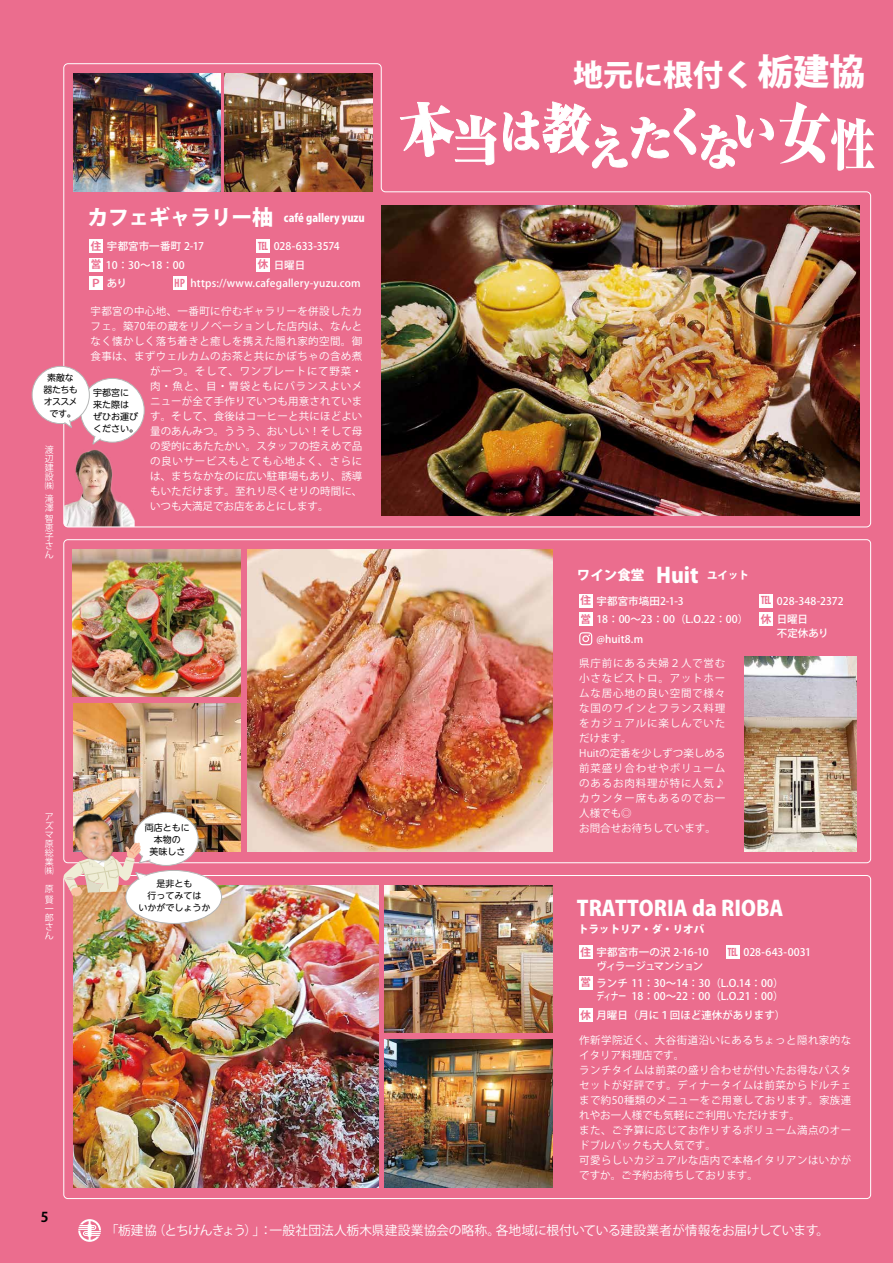
<style>
.page{position:relative;width:893px;height:1263px;background:#eb6d8e}
.page>*{position:absolute;margin:0;border:0;box-sizing:border-box;transform-origin:0 0}
.t1{font:800 30px "Koz Go Pr 6 N";color:#fff}
.t2{font:800 21px "Koz Go Pr 6 N";color:#fff}
.t3{font:800 13.5px "Koz Go Pr 6 N";color:#fff}
.t4{font:700 13.5px "Koz Go Pr 6 N";color:#000}
.t5{font:12.75px "Koz Go Pr 6 N";letter-spacing:-.01em;color:#fff}
.t6{font:800 11.25px "Koz Go Pr 6 N";color:#fff;scale:.91 1}
.t7{font:10.5px/15px "Koz Go Pr 6 N";letter-spacing:.035em;color:#fff}
.t8{font:500 10.5px/13.5px "Koz Go Pr 6 N";color:#fff}
.t9{font:10.5px/15px "Koz Go Pr 6 N";letter-spacing:.075em;color:#fff}
.t10{font:10.5px "Koz Go Pr 6 N";letter-spacing:.01em;color:#fff}
.t11{font:10.5px "Koz Go Pr 6 N";letter-spacing:.07em;color:#fff}
.t12{font:500 10.5px/13.5px "Koz Go Pr 6 N";letter-spacing:-.035em;color:#fff}
.t13{font:10.5px "Koz Go Pr 6 N";color:#fff}
.t14{font:800 10.5px "Koz Go Pr 6 N";color:#fff}
.t15{font:700 10.5px "Koz Go Pr 6 N";color:#eb6d8e}
.t16{font:9px/12px "UD Shin M Go Pr 6 N";color:#000;text-align:center}
.t17{font:9px/9px "Koz Go Pr 6 N";color:#fff;text-align:justify}
.t18{font:9px/12px "UD Shin M Go Pr 6 N";letter-spacing:-.065em;color:#000;text-align:center}
.s1{font-size:36px}
.s2{font-size:21px}
.s3{font-weight:700;color:#eb6d8e}
.s4{font-size:10.5px}
</style>
<div class="page">
<svg style="left:78px;top:1219px;width:23px;height:23px"></svg>
<img style="left:744px;top:657px;width:112px;height:194px">
<img style="left:384px;top:1039px;width:168px;height:148px">
<img style="left:384px;top:885px;width:168px;height:148px">
<img style="left:73px;top:885px;width:305px;height:302px">
<img style="left:73px;top:703px;width:168px;height:148px">
<img style="left:73px;top:550px;width:168px;height:147px">
<img style="left:247px;top:549px;width:305px;height:302px">
<img style="left:63px;top:63px;width:808px;height:465px">
<div style="left:80px;top:378px;width:64px;height:64px;background:#fff;border-radius:50%"></div>
<div style="left:80px;top:378px;width:65px;height:65px;border:1px solid #b5b6b6;border-radius:50%"></div>
<svg style="left:92px;top:435px;width:10px;height:11px"></svg>
<div style="left:32px;top:366px;width:57px;height:58px;background:#fff;border-radius:50%"></div>
<div style="left:32px;top:366px;width:58px;height:58px;border:1px solid #b5b6b6;border-radius:50%"></div>
<svg style="left:63px;top:420px;width:10px;height:9px"></svg>
<div style="left:134px;top:812px;width:64px;height:53px;background:#fff;border-radius:50%"></div>
<div style="left:134px;top:812px;width:65px;height:54px;border:1px solid #b5b6b6;border-radius:50%"></div>
<div style="left:126px;top:870px;width:96px;height:53px;background:#fff;border-radius:50%"></div>
<div style="left:125px;top:870px;width:97px;height:54px;border:1px solid #b5b6b6;border-radius:50%"></div>
<svg style="left:63px;top:841px;width:88px;height:55px"></svg>
<img style="left:71px;top:808px;width:47px;height:58px">
<div style="left:726px;top:945px;width:14px;height:14px;background:#fff"></div>
<div style="left:579px;top:945px;width:13px;height:14px;background:#fff"></div>
<div style="left:579px;top:976px;width:13px;height:13px;background:#fff"></div>
<div style="left:579px;top:1008px;width:13px;height:14px;background:#fff"></div>
<div style="left:173px;top:276px;width:14px;height:14px;background:#fff"></div>
<div style="left:256px;top:258px;width:14px;height:13px;background:#fff"></div>
<div style="left:90px;top:276px;width:13px;height:14px;background:#fff"></div>
<div style="left:256px;top:240px;width:14px;height:13px;background:#fff"></div>
<div style="left:90px;top:240px;width:13px;height:13px;background:#fff"></div>
<div style="left:90px;top:258px;width:13px;height:13px;background:#fff"></div>
<div style="left:579px;top:594px;width:13px;height:13px;background:#fff"></div>
<div style="left:579px;top:612px;width:13px;height:14px;background:#fff"></div>
<div style="left:760px;top:612px;width:13px;height:14px;background:#fff"></div>
<div style="left:760px;top:594px;width:13px;height:13px;background:#fff"></div>
<svg style="left:579px;top:632px;width:13px;height:13px"></svg>
<svg style="left:399px;top:94px;width:475px;height:77px"></svg>
<h1 class="t1" style="left:573px;top:58px;width:294px">地元に根付く<span class="s1">栃建協</span></h1>
<p class="t18" style="left:43px;top:371px;width:36px">素敵な器たちもオススメです。</p>
<p class="t17" style="left:45px;top:445px;width:10px">渡辺建設㈱</p>
<p class="t17" style="left:45px;top:494px;width:10px">滝澤</p>
<p class="t17" style="left:45px;top:515px;width:10px">智恵子さん</p>
<p class="t6" style="left:87px;top:212px;width:306px"><span class="s2">カフェギャラリー柚</span> café gallery yuzu</p>
<p class="t8" style="left:91px;top:240px;width:115px"><span class="s3">住</span>宇都宮市一番町 2-17</p>
<p class="t8" style="left:258px;top:240px;width:83px"><span class="s3">℡</span> 028-633-3574</p>
<p class="t8" style="left:91px;top:258px;width:95px"><span class="s3">営</span> 10：30～18：00</p>
<p class="t8" style="left:258px;top:258px;width:49px"><span class="s3">休</span>日曜日</p>
<p class="t8" style="left:91px;top:277px;width:38px"><span class="s3">Ｐ</span>あり</p>
<p class="t8" style="left:175px;top:277px;width:188px"><span class="s3">HP</span> https://www.cafegallery-yuzu.com</p>
<p class="t7" style="left:90px;top:304px;width:273px">宇都宮の中心地、一番町に佇むギャラリーを併設したカ</p>
<p class="t7" style="left:90px;top:319px;width:273px">フェ。築70年の蔵をリノベーションした店内は、なんと</p>
<p class="t7" style="left:90px;top:334px;width:273px">なく懐かしく落ち着きと癒しを携えた隠れ家的空間。御</p>
<p class="t7" style="left:90px;top:349px;width:273px">食事は、まずウェルカムのお茶と共にかぼちゃの含め煮</p>
<p class="t11" style="left:150px;top:365px;width:214px">が一つ。そして、ワンプレートにて野菜・</p>
<p class="t11" style="left:150px;top:380px;width:214px">肉・魚と、目・胃袋ともにバランスよいメ</p>
<p class="t10" style="left:150px;top:395px;width:214px">ニューが全て手作りでいつも用意されていま</p>
<p class="t10" style="left:150px;top:410px;width:214px">す。そして、食後はコーヒーと共にほどよい</p>
<p class="t10" style="left:150px;top:425px;width:214px">量のあんみつ。ううう、おいしい！そして母</p>
<p class="t10" style="left:150px;top:440px;width:214px">の愛的にあたたかい。スタッフの控えめで品</p>
<p class="t11" style="left:150px;top:455px;width:214px">の良いサービスもとても心地よく、さらに</p>
<p class="t10" style="left:150px;top:470px;width:214px">は、まちなかなのに広い駐車場もあり、誘導</p>
<p class="t10" style="left:150px;top:485px;width:214px">もいただけます。至れり尽くせりの時間に、</p>
<p class="t13" style="left:150px;top:500px;width:180px">いつも大満足でお店をあとにします。</p>
<p class="t16" style="left:93px;top:386px;width:47px;text-align:left">宇都宮に来た際はぜひお運びください。</p>
<p class="t17" style="left:45px;top:813px;width:10px">アズマ原総業㈱</p>
<p class="t17" style="left:45px;top:884px;width:10px;line-height:11.1px">原賢</p>
<p class="t17" style="left:45px;top:905px;width:10px">一郎さん</p>
<p class="t16" style="left:145px;top:821px;width:46px">両店ともに本物の<br>美味しさ</p>
<p class="t16" style="left:139px;top:877px;width:73px">是非とも<br>行ってみては<br>いかがでしょうか</p>
<p class="t3" style="left:577px;top:567px;width:174px">ワイン食堂 <span class="s2">Huit</span> <span class="s4">ユイット</span></p>
<p class="t8" style="left:580px;top:592px;width:229px;line-height:18.5px"><span class="s3">住</span>宇都宮市塙田2-1-3<br><span class="s3">営</span> 18：00～23：00（L.O.22：00） <span class="s3">休</span>日曜日</p>
<p class="t8" style="left:777px;top:627px;width:53px">不定休あり</p>
<p class="t8" style="left:761px;top:594px;width:84px"><span class="s3">℡</span> 028-348-2372</p>
<p class="t8" style="left:596px;top:633px;width:48px">@huit8.m</p>
<p class="t9" style="left:579px;top:656px;width:148px">県庁前にある夫婦２人で営む小さなビストロ。アットホームな居心地の良い空間で様々な国のワインとフランス料理をカジュアルに楽しんでいただけます。<br>Huitの定番を少しずつ楽しめる前菜盛り合わせやボリュームのあるお肉料理が特に人気♪カウンター席もあるのでお一人様でも◎<br>お問合せお待ちしています。</p>
<h2 class="t2" style="left:577px;top:896px;width:208px">TRATTORIA da RIOBA</h2>
<p class="t14" style="left:578px;top:923px;width:127px">トラットリア・ダ・リオバ</p>
<p class="t12" style="left:596px;top:946px;width:114px;text-indent:-16px"><span class="s3">住</span>宇都宮市一の沢 2-16-10ヴィラージュマンション</p>
<p class="t15" style="left:580px;top:976px;width:12px">営</p>
<p class="t8" style="left:580px;top:1009px;width:207px"><span class="s3">休</span>月曜日（月に１回ほど連休があります）</p>
<p class="t8" style="left:728px;top:946px;width:85px"><span class="s3">℡</span> 028-643-0031</p>
<p class="t8" style="left:596px;top:976px;width:189px">ランチ 11：30～14：30（L.O.14：00）ディナー</p>
<p class="t8" style="left:632px;top:990px;width:153px">18：00～22：00（L.O.21：00）</p>
<p class="t7" style="left:579px;top:1033px;width:273px">作新学院近く、大谷街道沿いにあるちょっと隠れ家的なイタリア料理店です。<br>ランチタイムは前菜の盛り合わせが付いたお得なパスタセットが好評です。ディナータイムは前菜からドルチェまで約50種類のメニューをご用意しております。家族連れやお一人様でも気軽にご利用いただけます。<br>また、ご予算に応じてお作りするボリューム満点のオードブルパックも大人気です。<br>可愛らしいカジュアルな店内で本格イタリアンはいかがですか。ご予約お待ちしております。</p>
<p class="t4" style="left:41px;top:1209px;width:9px">5</p>
<p class="t5" style="left:106px;top:1223px;width:725px">「栃建協（とちけんきょう）」：一般社団法人栃木県建設業協会の略称。各地域に根付いている建設業者が情報をお届けしています。</p>
</div>
